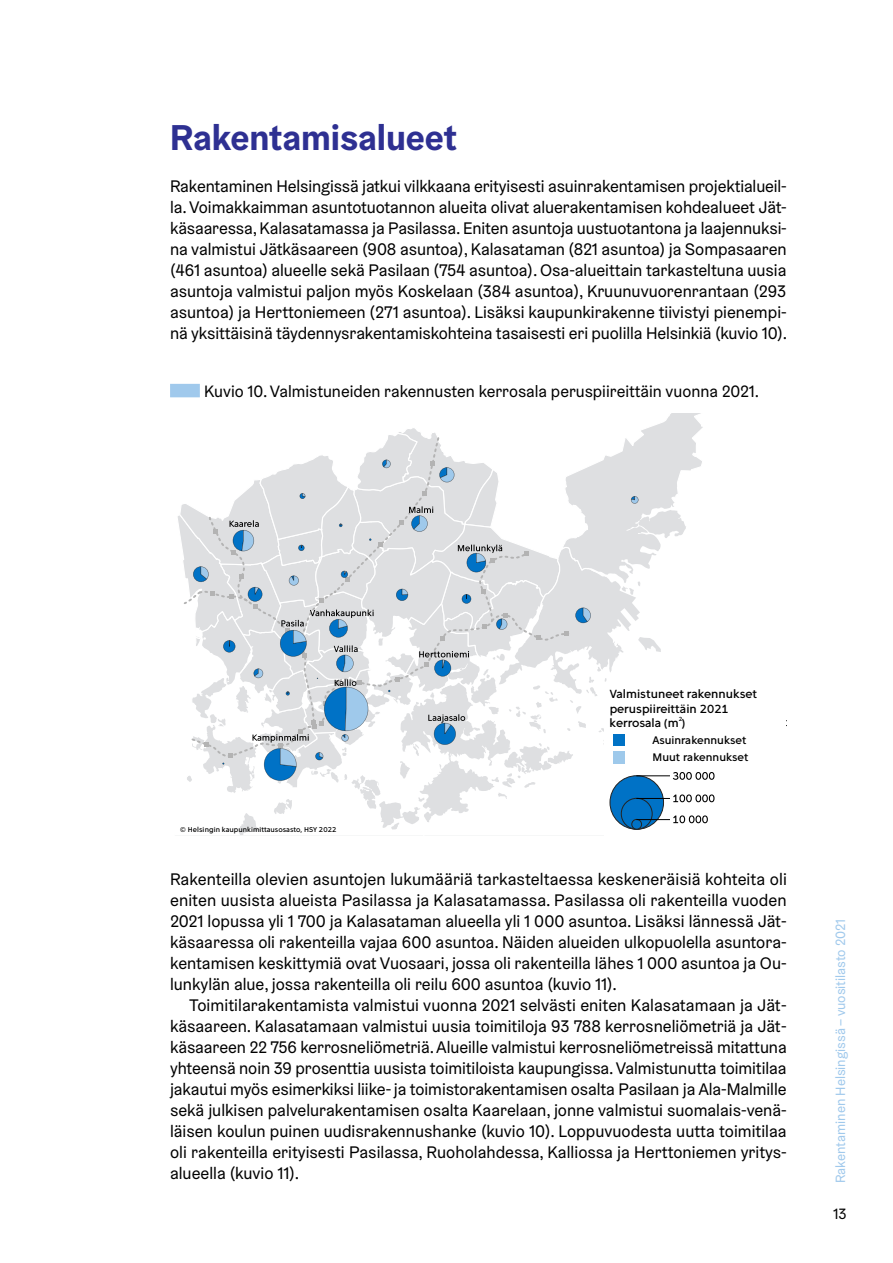
<style>
.page{position:relative;width:893px;height:1263px;background:#fff}
.page>*{position:absolute;margin:0;border:0;box-sizing:border-box;transform-origin:0 0}
.C_1__tason_otsikko{font:700 36px "Helsinki Grotesk";letter-spacing:-.005em;color:#2e3092}
.C_Leipäteksti__1__kp{font:16.8px/21px "Helsinki Grotesk";letter-spacing:-.005em;color:#000;text-align:justify}
.C_Leipäteksti{font:16.8px/21px "Helsinki Grotesk";color:#000;text-align:justify}
.C_Kuvateksti{font:16.5px "Helsinki Grotesk";color:#000}
.t1{font:15px "Helsinki Grotesk";color:#000}
.t2{font:13.5px "Helsinki Grotesk";color:#a0c9ec}
.t3{font:12.3px/14.5px "Helsinki Avoin Sans";color:#000}
.t4{font:11.4px/17.5px "Helsinki Avoin Sans";letter-spacing:-.005em;color:#000}
.t5{font:7.35px "Helsinki Avoin Sans";letter-spacing:.005em;color:#000}
.t6{font:6.15px "Helsinki Avoin Sans";color:#000}
</style>
<div class="page">
<div style="left:170px;top:384px;width:30px;height:13px;background:#a0c9ec"></div>
<svg style="left:178px;top:413px;width:536px;height:423px"></svg>
<div style="left:610px;top:686px;width:176px;height:46px;background:#fff"></div>
<h1 class="C_1__tason_otsikko" style="left:170px;top:114px;width:288px">Rakentamisalueet</h1>
<p class="C_Leipäteksti__1__kp" style="left:170px;top:175px;width:619px">Rakentaminen Helsingissä jatkui vilkkaana erityisesti asuinrakentamisen projektialueil&shy;la. Voimakkaimman asuntotuotannon alueita olivat aluerakentamisen kohdealueet Jät&shy;käsaaressa, Kalasatamassa ja Pasilassa. Eniten asuntoja uustuotantona ja laajennuksi&shy;na valmistui Jätkäsaareen (908 asuntoa), Kalasataman (821 asuntoa) ja Sompasaaren (461 asuntoa) alueelle sekä Pasilaan (754 asuntoa). Osa-alueittain tarkasteltuna uusia asuntoja valmistui paljon myös Koskelaan (384 asuntoa), Kruunuvuorenrantaan (293 asuntoa) ja Herttoniemeen (271 asuntoa). Lisäksi kaupunkirakenne tiivistyi pienempi&shy;nä yksittäisinä täydennysrakentamiskohteina tasaisesti eri puolilla Helsinkiä (kuvio 10).</p>
<p class="C_Kuvateksti" style="left:204px;top:381px;width:557px">Kuvio 10. Valmistuneiden rakennusten kerrosala peruspiireittäin vuonna 2021.</p>
<p class="t3" style="left:610px;top:687px;width:149px">Valmistuneet rakennukset peruspiireittäin 2021 kerrosala (m )</p>
<p class="t6" style="left:679px;top:716px;width:5px">2</p>
<p class="t5" style="left:180px;top:827px;width:158px">© Helsingin kaupunkimittausosasto, HSY 2022</p>
<p class="t4" style="left:653px;top:732px;width:97px">Asuinrakennukset<br>Muut rakennukset</p>
<p class="C_Leipäteksti__1__kp" style="left:170px;top:868px;width:618px">Rakenteilla olevien asuntojen lukumääriä tarkasteltaessa keskeneräisiä kohteita oli eniten uusista alueista Pasilassa ja Kalasatamassa. Pasilassa oli rakenteilla vuoden 2021 lopussa yli 1 700 ja Kalasataman alueella yli 1 000 asuntoa. Lisäksi lännessä Jät&shy;käsaaressa oli rakenteilla vajaa 600 asuntoa. Näiden alueiden ulkopuolella asuntora&shy;kentamisen keskittymiä ovat Vuosaari, jossa oli rakenteilla lähes 1 000 asuntoa ja Ou&shy;lunkylän alue, jossa rakenteilla oli reilu 600 asuntoa (kuvio 11).</p>
<p class="C_Leipäteksti" style="left:170px;top:994px;width:618px;text-indent:20px">Toimitilarakentamista valmistui vuonna 2021 selvästi eniten Kalasatamaan ja Jät&shy;käsaareen. Kalasatamaan valmistui uusia toimitiloja 93 788 kerrosneliömetriä ja Jät&shy;käsaareen 22 756 kerrosneliömetriä. Alueille valmistui kerrosneliömetreissä mitattuna yhteensä noin 39 prosenttia uusista toimitiloista kaupungissa. Valmistunutta toimitilaa jakautui myös esimerkiksi liike- ja toimistorakentamisen osalta Pasilaan ja Ala-Malmille sekä julkisen palvelurakentamisen osalta Kaarelaan, jonne valmistui suomalais-venä&shy;läisen koulun puinen uudisrakennushanke (kuvio 10). Loppuvuodesta uutta toimitilaa oli rakenteilla erityisesti Pasilassa, Ruoholahdessa, Kalliossa ja Herttoniemen yritys&shy;alueella (kuvio 11).</p>
<p class="t2" style="left:832px;top:1183px;width:265px;rotate:-90deg">Rakentaminen Helsingissä – vuositilasto 2021</p>
<p class="t1" style="left:833px;top:1204px;width:15px">13</p>
</div>
